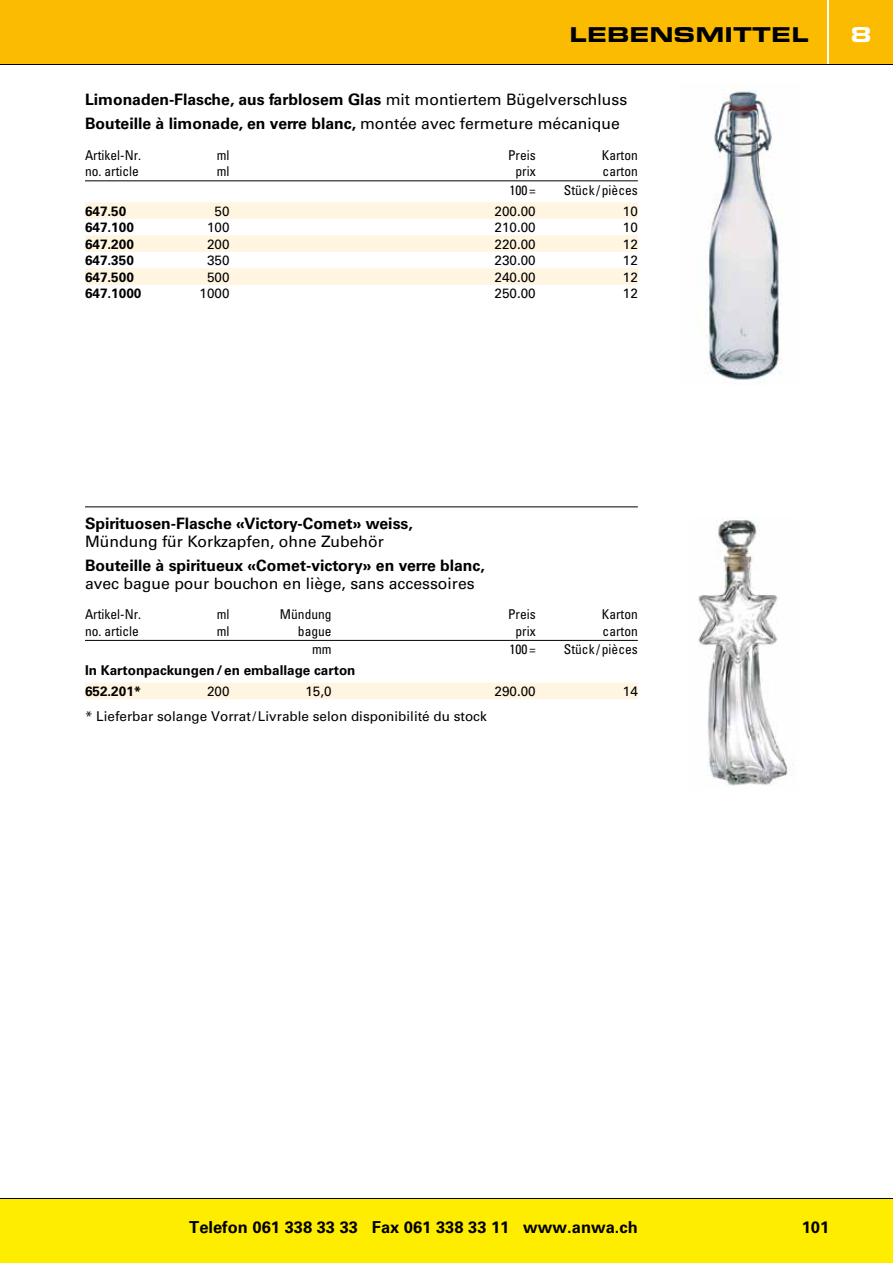
<style>
.page{position:relative;width:893px;height:1263px;background:#fff}
.page>*{position:absolute;margin:0;border:0;box-sizing:border-box;transform-origin:0 0}
.t1{font:700 expanded 21px "Eurostile BQ";color:#000}
.t2{font:700 expanded 21px "Eurostile BQ";color:#fff}
.t3{font:700 16.5px "Univers LT Std";color:#000}
.t4{font:700 15.75px/24.5px "Univers LT Std";color:#000}
.t5{font:15.75px "Univers LT Std";color:#000}
.t6{font:condensed 13.5px "Univers LT Std";color:#000}
.t7{font:13.5px "Univers LT Std";color:#000}
.t8{font:700 13.5px/20.7px "Univers LT Std";color:#000}
.s1{font-weight:400}
</style>
<div class="page">
<div style="left:0;top:1199px;width:893px;height:64px;background:#ffed00"></div>
<div style="left:829px;top:0;width:64px;height:64px;background:#fabb00"></div>
<div style="left:0;top:0;width:826px;height:64px;background:#fabb00"></div>
<hr style="left:0;top:1198px;width:893px;height:1px;background:#000">
<hr style="left:0;top:64px;width:893px;height:1px;background:#000">
<hr style="left:85px;top:181px;width:553px;height:1px;background:#000">
<div style="left:85px;top:202px;width:553px;height:17px;background:#fff5e0"></div>
<div style="left:85px;top:235px;width:553px;height:17px;background:#fff5e0"></div>
<div style="left:85px;top:268px;width:553px;height:17px;background:#fff5e0"></div>
<img style="left:706px;top:90px;width:77px;height:290px">
<hr style="left:85px;top:506px;width:553px;height:1px;background:#000">
<hr style="left:85px;top:640px;width:553px;height:1px;background:#000">
<div style="left:85px;top:683px;width:553px;height:16px;background:#fff5e0"></div>
<img style="left:698px;top:518px;width:90px;height:268px">
<h1 class="t1" style="left:570px;top:22px;width:241px">LEBENSMITTEL</h1>
<h1 class="t2" style="left:851px;top:22px;width:22px">8</h1>
<p class="t4" style="left:85px;top:87px;width:544px">Limonaden-Flasche, aus farblosem Glas <span class="s1">mit montiertem Bügelverschluss<br></span>Bouteille à limonade, en verre blanc, <span class="s1">montée avec fermeture mécanique</span></p>
<p class="t6" style="left:85px;top:146px;width:58px">Artikel-Nr.</p>
<p class="t6" style="left:217px;top:146px;width:14px">ml</p>
<p class="t6" style="left:508px;top:146px;width:29px">Preis</p>
<p class="t6" style="left:602px;top:146px;width:38px">Karton</p>
<p class="t6" style="left:85px;top:163px;width:55px">no. article</p>
<p class="t6" style="left:217px;top:163px;width:14px">ml</p>
<p class="t6" style="left:516px;top:163px;width:22px">prix</p>
<p class="t6" style="left:603px;top:163px;width:37px">carton</p>
<p class="t6" style="left:509px;top:181px;width:28px">100 =</p>
<p class="t6" style="left:564px;top:181px;width:75px">Stück /pièces</p>
<p class="t8" style="left:85px;top:201px;width:43px">647.50</p>
<p class="t7" style="left:215px;top:203px;width:17px">50</p>
<p class="t7" style="left:494px;top:203px;width:43px">200.00</p>
<p class="t7" style="left:623px;top:203px;width:17px">10</p>
<p class="t8" style="left:85px;top:217px;width:50px">647.100</p>
<p class="t7" style="left:207px;top:219px;width:24px">100</p>
<p class="t7" style="left:494px;top:219px;width:43px">210.00</p>
<p class="t7" style="left:623px;top:219px;width:17px">10</p>
<p class="t8" style="left:85px;top:234px;width:50px">647.200</p>
<p class="t7" style="left:207px;top:236px;width:24px">200</p>
<p class="t7" style="left:494px;top:236px;width:43px">220.00</p>
<p class="t7" style="left:623px;top:236px;width:17px">12</p>
<p class="t8" style="left:85px;top:250px;width:50px">647.350</p>
<p class="t7" style="left:207px;top:252px;width:24px">350</p>
<p class="t7" style="left:494px;top:252px;width:43px">230.00</p>
<p class="t7" style="left:623px;top:252px;width:17px">12</p>
<p class="t8" style="left:85px;top:267px;width:50px">647.500</p>
<p class="t7" style="left:207px;top:269px;width:24px">500</p>
<p class="t7" style="left:494px;top:269px;width:43px">240.00</p>
<p class="t7" style="left:623px;top:269px;width:17px">12</p>
<p class="t8" style="left:85px;top:283px;width:58px">647.1000</p>
<p class="t7" style="left:200px;top:285px;width:32px">1000</p>
<p class="t7" style="left:494px;top:285px;width:43px">250.00</p>
<p class="t7" style="left:623px;top:285px;width:17px">12</p>
<p class="t4" style="left:85px;top:511px;width:329px">Spirituosen-Flasche «Victory-Comet» weiss,</p>
<p class="t5" style="left:85px;top:532px;width:300px">Mündung für Korkzapfen, ohne Zubehör</p>
<p class="t4" style="left:85px;top:553px;width:401px">Bouteille à spiritueux «Comet-victory» en verre blanc,</p>
<p class="t5" style="left:85px;top:574px;width:391px">avec bague pour bouchon en liège, sans accessoires</p>
<p class="t6" style="left:85px;top:606px;width:58px">Artikel-Nr.</p>
<p class="t6" style="left:217px;top:606px;width:14px">ml</p>
<p class="t6" style="left:280px;top:606px;width:53px">Mündung</p>
<p class="t6" style="left:508px;top:606px;width:29px">Preis</p>
<p class="t6" style="left:602px;top:606px;width:38px">Karton</p>
<p class="t6" style="left:85px;top:622px;width:55px">no. article</p>
<p class="t6" style="left:217px;top:622px;width:14px">ml</p>
<p class="t6" style="left:298px;top:622px;width:35px">bague</p>
<p class="t6" style="left:516px;top:622px;width:22px">prix</p>
<p class="t6" style="left:603px;top:622px;width:37px">carton</p>
<p class="t6" style="left:312px;top:641px;width:21px">mm</p>
<p class="t6" style="left:509px;top:641px;width:28px">100 =</p>
<p class="t6" style="left:564px;top:641px;width:75px">Stück /pièces</p>
<p class="t8" style="left:85px;top:660px;width:272px">In Kartonpackungen/en emballage carton<br>652.201*</p>
<p class="t7" style="left:207px;top:683px;width:24px">200</p>
<p class="t7" style="left:305px;top:683px;width:28px">15,0</p>
<p class="t7" style="left:494px;top:683px;width:43px">290.00</p>
<p class="t7" style="left:623px;top:683px;width:17px">14</p>
<p class="t7" style="left:85px;top:708px;width:403px">* Lieferbar solange Vorrat/Livrable selon disponibilité du stock</p>
<p class="t3" style="left:189px;top:1218px;width:450px">Telefon 061 338 33 33 Fax 061 338 33 11 www.anwa.ch</p>
<p class="t3" style="left:802px;top:1218px;width:29px">101</p>
</div>
